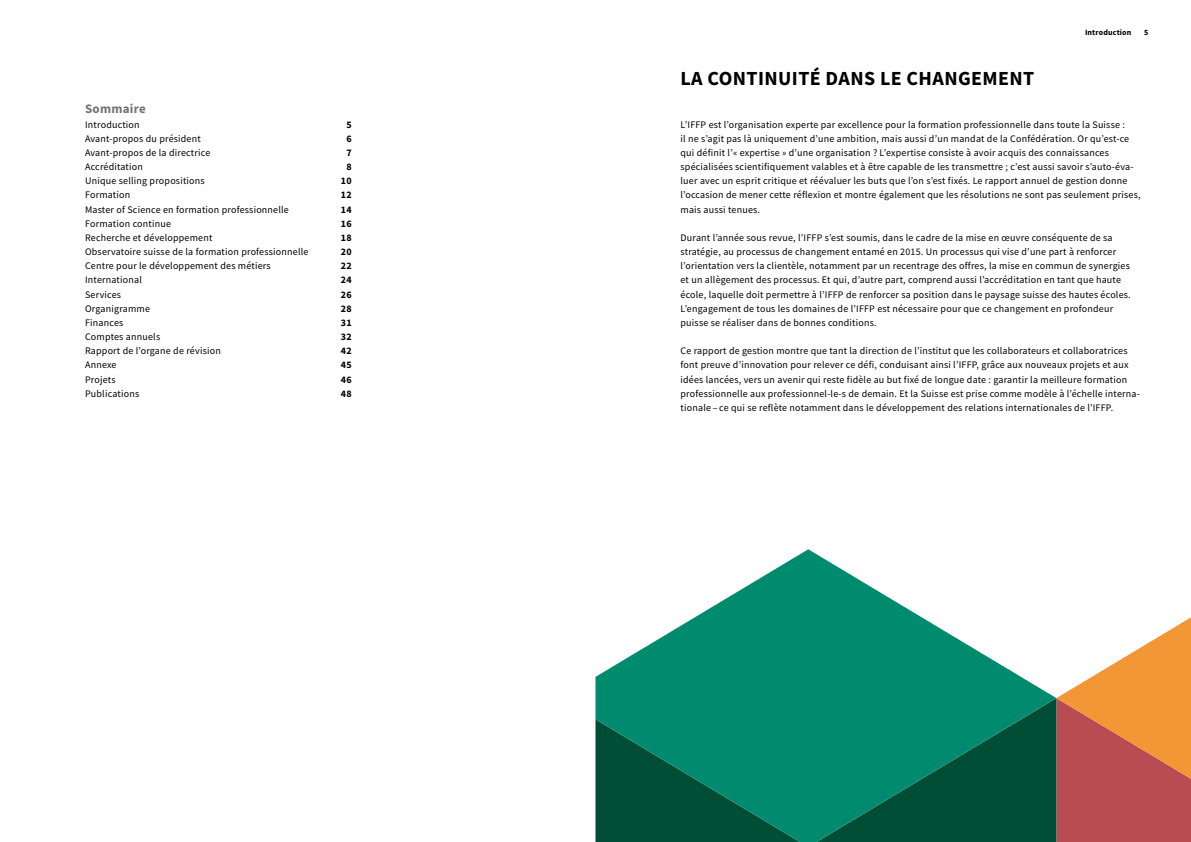
<style>
.page{position:relative;width:1191px;height:842px;background:#fff}
.page>*{position:absolute;margin:0;border:0;box-sizing:border-box;transform-origin:0 0}
.t1{font:700 20px "Source Sans Pro";letter-spacing:.02em;color:#000}
.t2{font:700 13px "Source Sans Pro";letter-spacing:.02em;color:#777470}
.t3{font:10px/14.2px "Source Sans Pro";letter-spacing:.02em;color:#000}
.t4{font:700 10px "Source Sans Pro";letter-spacing:.02em;color:#000}
.t5{font:700 8px "Source Sans Pro";letter-spacing:.02em;color:#000}
</style>
<div class="page">
<svg style="left:1056px;top:617px;width:135px;height:225px"></svg>
<svg style="left:595px;top:549px;width:461px;height:293px;fill:#008b6e"></svg>
<h2 class="t2" style="left:85px;top:100px;width:62px">Sommaire</h2>
<p class="t3" style="left:85px;top:117px;width:56px">Introduction</p>
<p class="t4" style="left:346px;top:117px;width:7px">5</p>
<p class="t3" style="left:85px;top:131px;width:117px">Avant-propos du président</p>
<p class="t4" style="left:346px;top:132px;width:7px">6</p>
<p class="t3" style="left:85px;top:145px;width:127px">Avant-propos de la directrice</p>
<p class="t4" style="left:346px;top:146px;width:7px">7</p>
<p class="t3" style="left:85px;top:160px;width:59px">Accréditation</p>
<p class="t4" style="left:346px;top:160px;width:7px">8</p>
<p class="t3" style="left:85px;top:174px;width:121px">Unique selling propositions</p>
<p class="t4" style="left:341px;top:174px;width:12px">10</p>
<p class="t3" style="left:85px;top:188px;width:47px">Formation</p>
<p class="t4" style="left:341px;top:188px;width:12px">12</p>
<p class="t3" style="left:85px;top:202px;width:205px">Master of Science en formation professionnelle</p>
<p class="t4" style="left:341px;top:202px;width:12px">14</p>
<p class="t3" style="left:85px;top:216px;width:87px">Formation continue</p>
<p class="t4" style="left:341px;top:217px;width:12px">16</p>
<p class="t3" style="left:85px;top:230px;width:129px">Recherche et développement</p>
<p class="t4" style="left:341px;top:231px;width:12px">18</p>
<p class="t3" style="left:85px;top:245px;width:225px">Observatoire suisse de la formation professionnelle</p>
<p class="t4" style="left:341px;top:245px;width:12px">20</p>
<p class="t3" style="left:85px;top:259px;width:187px">Centre pour le développement des métiers</p>
<p class="t4" style="left:341px;top:259px;width:12px">22</p>
<p class="t3" style="left:85px;top:273px;width:58px">International</p>
<p class="t4" style="left:341px;top:273px;width:12px">24</p>
<p class="t3" style="left:85px;top:287px;width:38px">Services</p>
<p class="t4" style="left:341px;top:288px;width:12px">26</p>
<p class="t3" style="left:85px;top:301px;width:66px">Organigramme</p>
<p class="t4" style="left:341px;top:302px;width:12px">28</p>
<p class="t3" style="left:85px;top:315px;width:40px">Finances</p>
<p class="t4" style="left:341px;top:316px;width:12px">31</p>
<p class="t3" style="left:85px;top:330px;width:77px">Comptes annuels</p>
<p class="t4" style="left:341px;top:330px;width:12px">32</p>
<p class="t3" style="left:85px;top:344px;width:137px">Rapport de l’organe de révision</p>
<p class="t4" style="left:341px;top:344px;width:12px">42</p>
<p class="t3" style="left:85px;top:358px;width:33px">Annexe</p>
<p class="t4" style="left:341px;top:358px;width:12px">45</p>
<p class="t3" style="left:85px;top:372px;width:32px">Projets</p>
<p class="t4" style="left:341px;top:373px;width:12px">46</p>
<p class="t3" style="left:85px;top:386px;width:56px">Publications</p>
<p class="t4" style="left:341px;top:387px;width:12px">48</p>
<h1 class="t1" style="left:680px;top:65px;width:355px">LA CONTINUITÉ DANS LE CHANGEMENT</h1>
<p class="t5" style="left:1085px;top:27px;width:48px">Introduction</p>
<p class="t5" style="left:1144px;top:27px;width:6px">5</p>
<p class="t3" style="left:680px;top:117px;width:461px">L’IFFP est l’organisation experte par excellence pour la formation professionnelle dans toute la Suisse :<br>il ne s’agit pas là uniquement d’une ambition, mais aussi d’un mandat de la Confédération. Or qu’est-ce qui définit l’« expertise » d’une organisation ? L’expertise consiste à avoir acquis des connaissances spécialisées scientifiquement valables et à être capable de les transmettre ; c’est aussi savoir s’auto-éva&shy;luer avec un esprit critique et réévaluer les buts que l’on s’est fixés. Le rapport annuel de gestion donne l’occasion de mener cette réflexion et montre également que les résolutions ne sont pas seulement prises, mais aussi tenues.</p>
<p class="t3" style="left:680px;top:230px;width:452px">Durant l’année sous revue, l’IFFP s’est soumis, dans le cadre de la mise en œuvre conséquente de sa stratégie, au processus de changement entamé en 2015. Un processus qui vise d’une part à renforcer l’orientation vers la clientèle, notamment par un recentrage des offres, la mise en commun de synergies et un allègement des processus. Et qui, d’autre part, comprend aussi l’accréditation en tant que haute école, laquelle doit permettre à l’IFFP de renforcer sa position dans le paysage suisse des hautes écoles.<br>L’engagement de tous les domaines de l’IFFP est nécessaire pour que ce changement en profondeur puisse se réaliser dans de bonnes conditions.</p>
<p class="t3" style="left:680px;top:344px;width:461px">Ce rapport de gestion montre que tant la direction de l’institut que les collaborateurs et collaboratrices font preuve d’innovation pour relever ce défi, conduisant ainsi l’IFFP, grâce aux nouveaux projets et aux idées lancées, vers un avenir qui reste fidèle au but fixé de longue date : garantir la meilleure formation professionnelle aux professionnel-le-s de demain. Et la Suisse est prise comme modèle à l’échelle interna&shy;tionale – ce qui se reflète notamment dans le développement des relations internationales de l’IFFP.</p>
</div>
